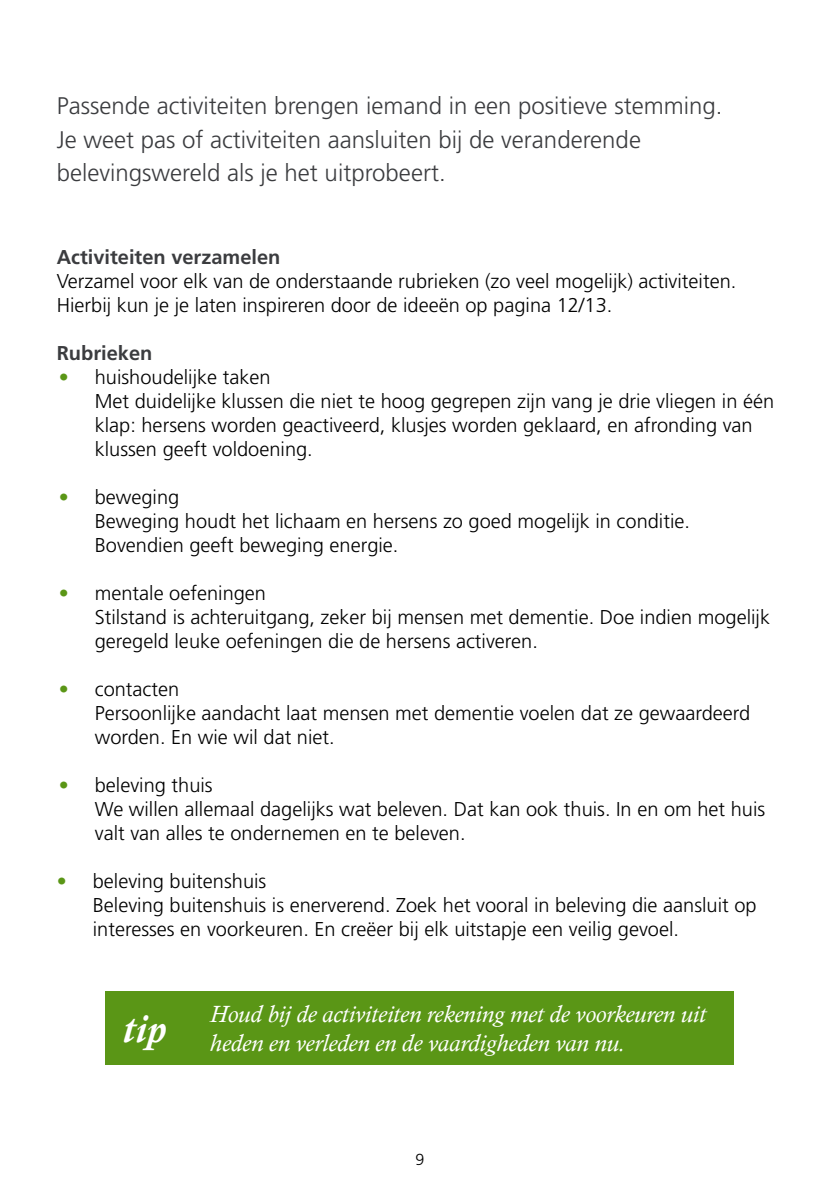
<style>
.page{position:relative;width:840px;height:1191px;background:#fff}
.page>*{position:absolute;margin:0;border:0;box-sizing:border-box;transform-origin:0 0}
.t1{font:italic 700 40px "Calisto";color:#fff}
.t2{font:300 24px/33.6px "Frutiger LT Std";color:#3b3c3f}
.t3{font:italic 24px/28px "Calisto";color:#fff}
.t4{font:300 20px/24px "Frutiger LT Std";color:#000}
.t5{font:700 20px "Frutiger LT Std";color:#3b3c3f}
.t6{font:300 16px "Frutiger LT Std";color:#000}
.s1{color:#5a9616}
</style>
<div class="page">
<div style="left:106px;top:991px;width:627px;height:73px;background:#5a9616"></div>
<p class="t2" style="left:57px;top:89px;width:666px">Passende activiteiten brengen iemand in een positieve stemming.<br>Je weet pas of activiteiten aansluiten bij de veranderende belevingswereld als je het uitprobeert.</p>
<p class="t5" style="left:57px;top:245px;width:225px">Activiteiten verzamelen</p>
<p class="t4" style="left:57px;top:269px;width:680px">Verzamel voor elk van de onderstaande rubrieken (zo veel mogelijk) activiteiten.<br>Hierbij kun je je laten inspireren door de ideeën op pagina 12/13.</p>
<p class="t5" style="left:57px;top:341px;width:97px">Rubrieken</p>
<p class="t4" style="left:95px;top:365px;width:680px;text-indent:-36px"><span class="s1">•</span> huishoudelijke taken<br>Met duidelijke klussen die niet te hoog gegrepen zijn vang je drie vliegen in één klap: hersens worden geactiveerd, klusjes worden geklaard, en afronding van klussen geeft voldoening.</p>
<p class="t4" style="left:95px;top:485px;width:596px;text-indent:-36px"><span class="s1">•</span> beweging<br>Beweging houdt het lichaam en hersens zo goed mogelijk in conditie.<br>Bovendien geeft beweging energie.</p>
<p class="t4" style="left:95px;top:581px;width:676px;text-indent:-36px"><span class="s1">•</span> mentale oefeningen<br>Stilstand is achteruitgang, zeker bij mensen met dementie. Doe indien mogelijk geregeld leuke oefeningen die de hersens activeren.</p>
<p class="t4" style="left:95px;top:677px;width:656px;text-indent:-36px"><span class="s1">•</span> contacten<br>Persoonlijke aandacht laat mensen met dementie voelen dat ze gewaardeerd worden. En wie wil dat niet.</p>
<p class="t4" style="left:95px;top:773px;width:671px;text-indent:-36px"><span class="s1">•</span> beleving thuis<br>We willen allemaal dagelijks wat beleven. Dat kan ook thuis. In en om het huis valt van alles te ondernemen en te beleven.</p>
<p class="t4" style="left:93px;top:869px;width:665px;text-indent:-36px"><span class="s1">•</span> beleving buitenshuis<br>Beleving buitenshuis is enerverend. Zoek het vooral in beleving die aansluit op interesses en voorkeuren. En creëer bij elk uitstapje een veilig gevoel.</p>
<h1 class="t1" style="left:123px;top:1005px;width:44px">tip</h1>
<p class="t3" style="left:210px;top:1000px;width:497px">Houd bij de activiteiten rekening met de voorkeuren uit heden en verleden en de vaardigheden van nu.</p>
<p class="t6" style="left:415px;top:1150px;width:10px">9</p>
</div>
